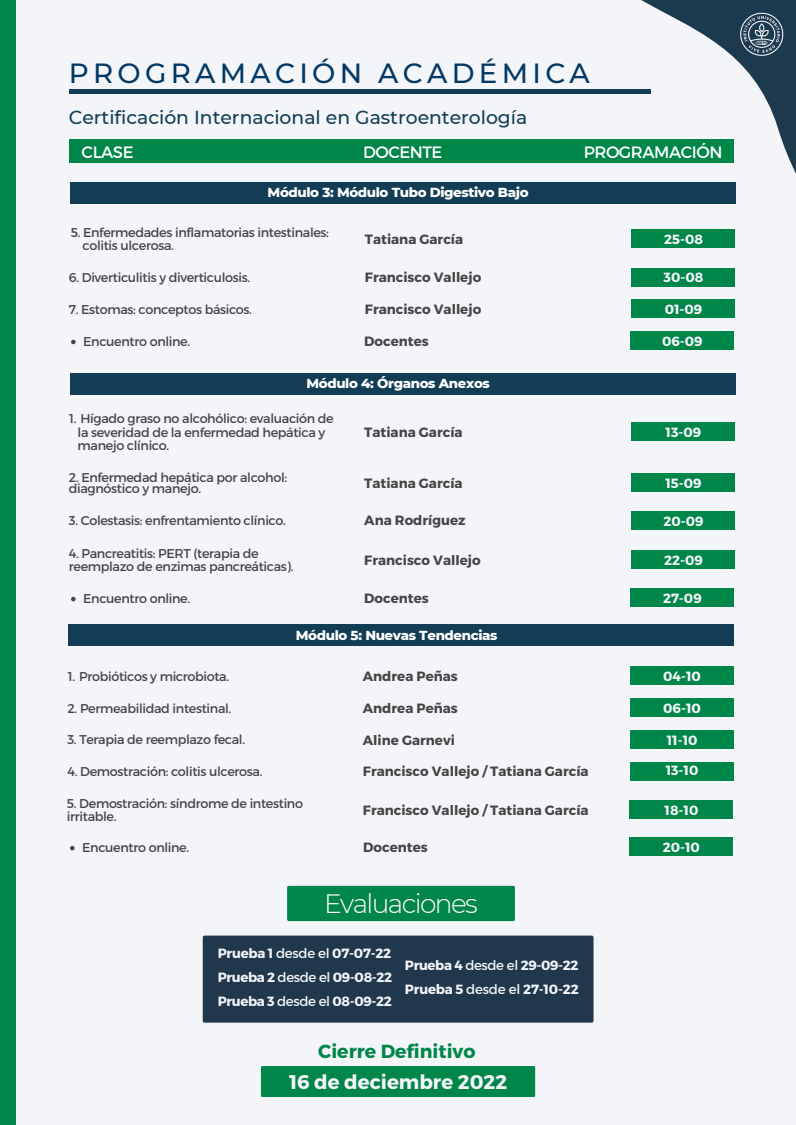
<style>
.page{position:relative;width:796px;height:1125px;background:#fff}
.page>*{position:absolute;margin:0;border:0;box-sizing:border-box;transform-origin:0 0}
.t1{font:500 27.67px "Montserrat";letter-spacing:.155em;color:#023864}
.t2{font:300 26.47px "Montserrat";letter-spacing:-.06em;color:#fff}
.t3{font:700 19.73px "Montserrat";color:#f3f5f9}
.t4{font:700 18.98px "Montserrat";color:#008649}
.t5{font:500 18.75px "Montserrat";color:#123d54}
.t6{font:16.5px "Montserrat";letter-spacing:-.025em;color:#fff}
.t7{font:700 13.42px "Montserrat";color:#474446}
.t8{font:700 13.35px "Montserrat";letter-spacing:-.015em;color:#f3f5f9}
.t9{font:800 13.35px "Montserrat";letter-spacing:-.025em;color:#fff}
.t10{font:12.75px/13.5px "Montserrat";letter-spacing:-.025em;color:#474446}
.s1{font-weight:400}
</style>
<div class="page">
<div style="left:0;top:0;width:795px;height:1125px;background:#f3f5f9"></div>
<svg style="left:526px;top:0;width:269px;height:248px"></svg>
<img style="left:731px;top:6px;width:59px;height:59px">
<div style="left:631px;top:229px;width:103px;height:19px;background:#008649"></div>
<div style="left:631px;top:423px;width:103px;height:18px;background:#008649"></div>
<div style="left:631px;top:268px;width:103px;height:18px;background:#008649"></div>
<div style="left:631px;top:473px;width:103px;height:19px;background:#008649"></div>
<div style="left:631px;top:300px;width:103px;height:18px;background:#008649"></div>
<div style="left:631px;top:511px;width:103px;height:18px;background:#008649"></div>
<div style="left:70px;top:182px;width:665px;height:22px;background:#123d54"></div>
<div style="left:70px;top:373px;width:665px;height:22px;background:#123d54"></div>
<div style="left:0;top:0;width:15px;height:1125px;background:#008649"></div>
<div style="left:69px;top:89px;width:581px;height:5px;background:#123d54"></div>
<div style="left:630px;top:588px;width:103px;height:19px;background:#008649"></div>
<svg style="left:71px;top:597px;width:5px;height:4px"></svg>
<div style="left:70px;top:140px;width:663px;height:23px;background:#008649"></div>
<div style="left:631px;top:550px;width:103px;height:19px;background:#008649"></div>
<div style="left:630px;top:666px;width:103px;height:19px;background:#008649"></div>
<div style="left:630px;top:698px;width:103px;height:19px;background:#008649"></div>
<div style="left:630px;top:730px;width:103px;height:19px;background:#008649"></div>
<div style="left:68px;top:624px;width:666px;height:22px;background:#123d54"></div>
<div style="left:630px;top:762px;width:103px;height:18px;background:#008649"></div>
<div style="left:629px;top:800px;width:103px;height:19px;background:#008649"></div>
<div style="left:629px;top:837px;width:103px;height:19px;background:#008649"></div>
<svg style="left:70px;top:846px;width:5px;height:4px"></svg>
<div style="left:630px;top:331px;width:103px;height:19px;background:#008649"></div>
<svg style="left:71px;top:340px;width:5px;height:4px"></svg>
<div style="left:287px;top:886px;width:228px;height:35px;background:#008649;border-radius:2px"></div>
<div style="left:261px;top:1066px;width:274px;height:31px;background:#008649"></div>
<div style="left:203px;top:936px;width:390px;height:87px;background:#21384c;border-radius:2px"></div>
<p class="t1" style="left:69px;top:56px;width:522px">PROGRAMACIÓN ACADÉMICA</p>
<p class="t5" style="left:69px;top:105px;width:460px">Certificación Internacional en Gastroenterología</p>
<p class="t6" style="left:82px;top:141px;width:53px">CLASE</p>
<p class="t6" style="left:363px;top:141px;width:81px">DOCENTE</p>
<p class="t6" style="left:583px;top:141px;width:140px">PROGRAMACIÓN</p>
<p class="t9" style="left:267px;top:184px;width:262px">Módulo 3: Módulo Tubo Digestivo Bajo</p>
<p class="t10" style="left:71px;top:225px;width:260px">5. Enfermedades inflamatorias intestinales:</p>
<p class="t10" style="left:82px;top:238px;width:93px">colitis ulcerosa.</p>
<p class="t7" style="left:365px;top:230px;width:100px">Tatiana García</p>
<p class="t10" style="left:69px;top:270px;width:183px">6. Diverticulitis y diverticulosis.</p>
<p class="t7" style="left:365px;top:269px;width:118px">Francisco Vallejo</p>
<p class="t10" style="left:69px;top:302px;width:185px">7. Estomas: conceptos básicos.</p>
<p class="t7" style="left:365px;top:301px;width:118px">Francisco Vallejo</p>
<p class="t8" style="left:664px;top:230px;width:40px">25-08</p>
<p class="t8" style="left:663px;top:269px;width:41px">30-08</p>
<p class="t8" style="left:664px;top:301px;width:39px">01-09</p>
<p class="t10" style="left:83px;top:334px;width:108px">Encuentro online.</p>
<p class="t7" style="left:364px;top:332px;width:66px">Docentes</p>
<p class="t8" style="left:662px;top:332px;width:42px">06-09</p>
<p class="t9" style="left:306px;top:375px;width:185px">Módulo 4: Órganos Anexos</p>
<p class="t10" style="left:78px;top:411px;width:257px;text-indent:-8px">1. Hígado graso no alcohólico: evaluación de la severidad de la enfermedad hepática y manejo clínico.</p>
<p class="t7" style="left:364px;top:424px;width:100px">Tatiana García</p>
<p class="t10" style="left:69px;top:472px;width:220px;line-height:10.7px">2. Enfermedad hepática por alcohol: diagnóstico y manejo.</p>
<p class="t7" style="left:364px;top:474px;width:100px">Tatiana García</p>
<p class="t10" style="left:69px;top:513px;width:218px">3. Colestasis: enfrentamiento clínico.</p>
<p class="t7" style="left:364px;top:512px;width:103px">Ana Rodríguez</p>
<p class="t10" style="left:69px;top:546px;width:226px">4. Pancreatitis: PERT (terapia de reemplazo de enzimas pancreáticas).</p>
<p class="t7" style="left:364px;top:551px;width:118px">Francisco Vallejo</p>
<p class="t8" style="left:665px;top:424px;width:37px">13-09</p>
<p class="t8" style="left:665px;top:474px;width:38px">15-09</p>
<p class="t8" style="left:663px;top:512px;width:42px">20-09</p>
<p class="t8" style="left:664px;top:551px;width:40px">22-09</p>
<p class="t10" style="left:83px;top:591px;width:108px">Encuentro online.</p>
<p class="t7" style="left:364px;top:589px;width:66px">Docentes</p>
<p class="t8" style="left:663px;top:590px;width:40px">27-09</p>
<p class="t9" style="left:296px;top:627px;width:203px">Módulo 5: Nuevas Tendencias</p>
<p class="t10" style="left:68px;top:669px;width:163px">1. Probióticos y microbiota.</p>
<p class="t7" style="left:363px;top:667px;width:96px">Andrea Peñas</p>
<p class="t8" style="left:663px;top:668px;width:39px">04-10</p>
<p class="t8" style="left:663px;top:699px;width:39px">06-10</p>
<p class="t10" style="left:67px;top:732px;width:179px">3. Terapia de reemplazo fecal.</p>
<p class="t7" style="left:363px;top:731px;width:93px">Aline Garnevi</p>
<p class="t8" style="left:666px;top:731px;width:32px">11-10</p>
<p class="t10" style="left:67px;top:701px;width:165px">2. Permeabilidad intestinal.</p>
<p class="t7" style="left:363px;top:699px;width:96px">Andrea Peñas</p>
<p class="t10" style="left:67px;top:764px;width:196px">4. Demostración: colitis ulcerosa.</p>
<p class="t7" style="left:363px;top:763px;width:227px">Francisco Vallejo / Tatiana García</p>
<p class="t8" style="left:665px;top:762px;width:34px">13-10</p>
<p class="t10" style="left:67px;top:796px;width:238px">5. Demostración: síndrome de intestino irritable.</p>
<p class="t7" style="left:363px;top:801px;width:227px">Francisco Vallejo / Tatiana García</p>
<p class="t8" style="left:664px;top:801px;width:35px">18-10</p>
<p class="t10" style="left:82px;top:840px;width:108px">Encuentro online.</p>
<p class="t7" style="left:363px;top:838px;width:66px">Docentes</p>
<p class="t8" style="left:662px;top:839px;width:39px">20-10</p>
<p class="t2" style="left:324px;top:887px;width:155px">Evaluaciones</p>
<p class="t8" style="left:218px;top:945px;width:175px">Prueba 1 <span class="s1">desde el</span> 07-07-22</p>
<p class="t8" style="left:218px;top:969px;width:176px">Prueba 2 <span class="s1">desde el</span> 09-08-22</p>
<p class="t8" style="left:218px;top:993px;width:176px">Prueba 3 <span class="s1">desde el</span> 08-09-22</p>
<p class="t8" style="left:405px;top:957px;width:175px">Prueba 4 <span class="s1">desde el</span> 29-09-22</p>
<p class="t8" style="left:405px;top:981px;width:175px">Prueba 5 <span class="s1">desde el</span> 27-10-22</p>
<p class="t4" style="left:318px;top:1039px;width:159px">Cierre Definitivo</p>
<p class="t3" style="left:289px;top:1070px;width:220px">16 de deciembre 2022</p>
</div>
